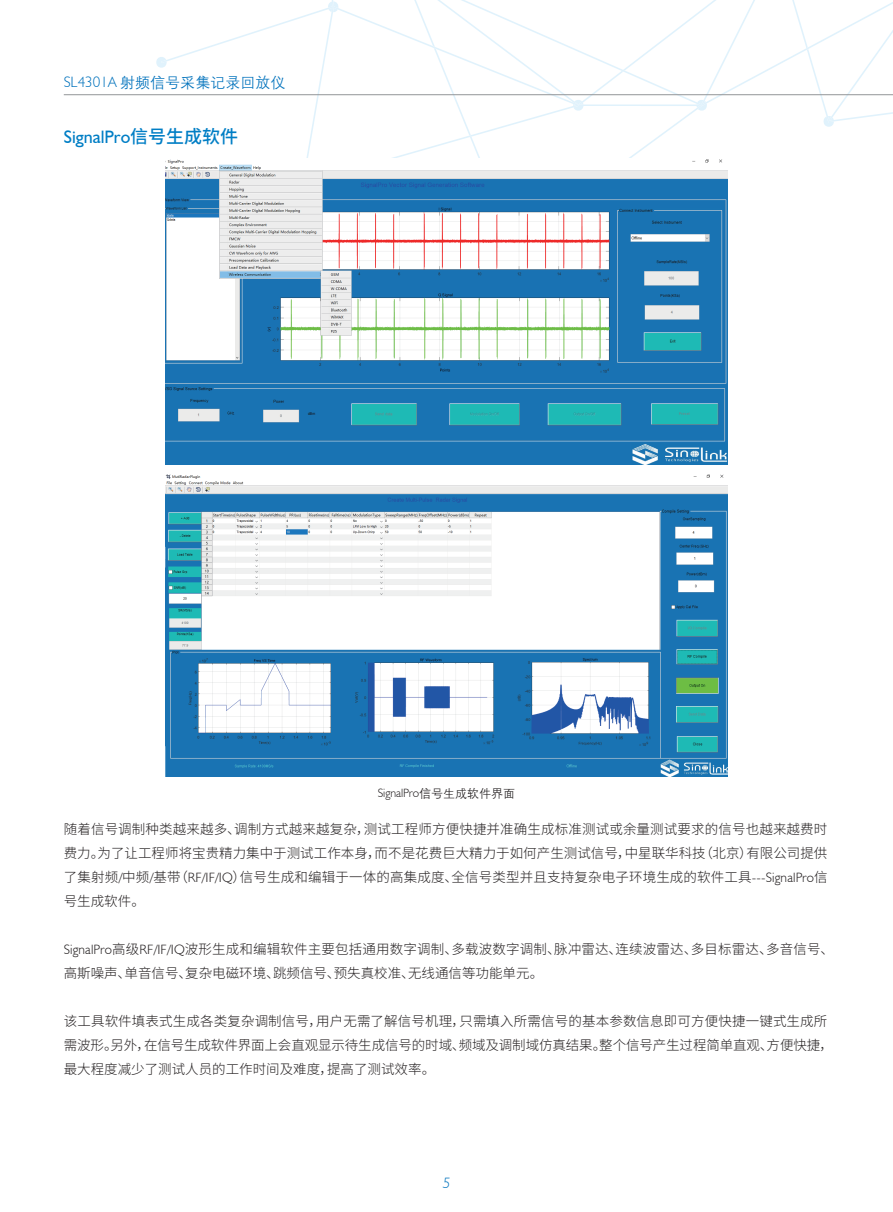
<style>
.page{position:relative;width:893px;height:1212px;background:#fff}
.page>*{position:absolute;margin:0;border:0;box-sizing:border-box;transform-origin:0 0}
.t1{font:18px "Humanist 521 BT";color:#007ec5}
.t2{font:15px "H Yg 2 gj";color:#0072bc}
.t3{font:italic 300 15px "Humanist 521 BT";color:#0072bc}
.t4{font:300 13.5px/24px "Source Han Sans CN";letter-spacing:.01em;color:#231f20}
.t5{font:300 12px "Humanist 521 BT";color:#231f20}
.s1{font-family:"Humanist 521 BT";font-weight:300}
.s2{font-family:"Source Han Sans CN";font-weight:500}
.s3{font-family:"H Yg 2 gj";font-weight:400}
.s4{font-family:"Humanist 521 BT"}
</style>
<div class="page">
<svg style="left:156px;top:57px;width:5px;height:11px"></svg>
<svg style="left:161px;top:0;width:732px;height:100px"></svg>
<svg style="left:822px;top:74px;width:71px;height:53px"></svg>
<svg style="left:296px;top:0;width:459px;height:248px"></svg>
<hr style="left:64px;top:94px;width:829px;height:1px;background:#939598">
<img style="left:166px;top:159px;width:561px;height:305px">
<img style="left:166px;top:474px;width:561px;height:303px">
<p class="t2" style="left:64px;top:75px;width:223px"><span class="s1">SL4301A</span> 射频信号采集记录回放仪</p>
<h1 class="t1" style="left:64px;top:125px;width:176px">SignalPro<span class="s2">信号生成软件</span></h1>
<p class="t5" style="left:378px;top:785px;width:139px">SignalPro<span class="s3">信号生成软件界面</span></p>
<p class="t4" style="left:64px;top:817px;width:765px;text-align:justify">随着信号调制种类越来越多、调制方式越来越复杂，测试工程师方便快捷并准确生成标准测试或余量测试要求的信号也越来越费时费力。为了让工程师将宝贵精力集中于测试工作本身，而不是花费巨大精力于如何产生测试信号，中星联华科技（北京）有限公司提供了集射频<span class="s4">/</span>中频<span class="s4">/</span>基带（<span class="s4">RF/IF/IQ</span>）信号生成和编辑于一体的高集成度、全信号类型并且支持复杂电子环境生成的软件工具<span class="s4">---SignalPro</span>信号生成软件。</p>
<p class="t4" style="left:64px;top:937px;width:772px"><span class="s4">SignalPro</span>高级<span class="s4">RF/IF/IQ</span>波形生成和编辑软件主要包括通用数字调制、多载波数字调制、脉冲雷达、连续波雷达、多目标雷达、多音信号、高斯噪声、单音信号、复杂电磁环境、跳频信号、预失真校准、无线通信等功能单元。</p>
<p class="t4" style="left:64px;top:1009px;width:771px">该工具软件填表式生成各类复杂调制信号，用户无需了解信号机理，只需填入所需信号的基本参数信息即可方便快捷一键式生成所需波形。另外，在信号生成软件界面上会直观显示待生成信号的时域、频域及调制域仿真结果。整个信号产生过程简单直观、方便快捷，最大程度减少了测试人员的工作时间及难度，提高了测试效率。</p>
<p class="t3" style="left:443px;top:1174px;width:9px">5</p>
</div>
